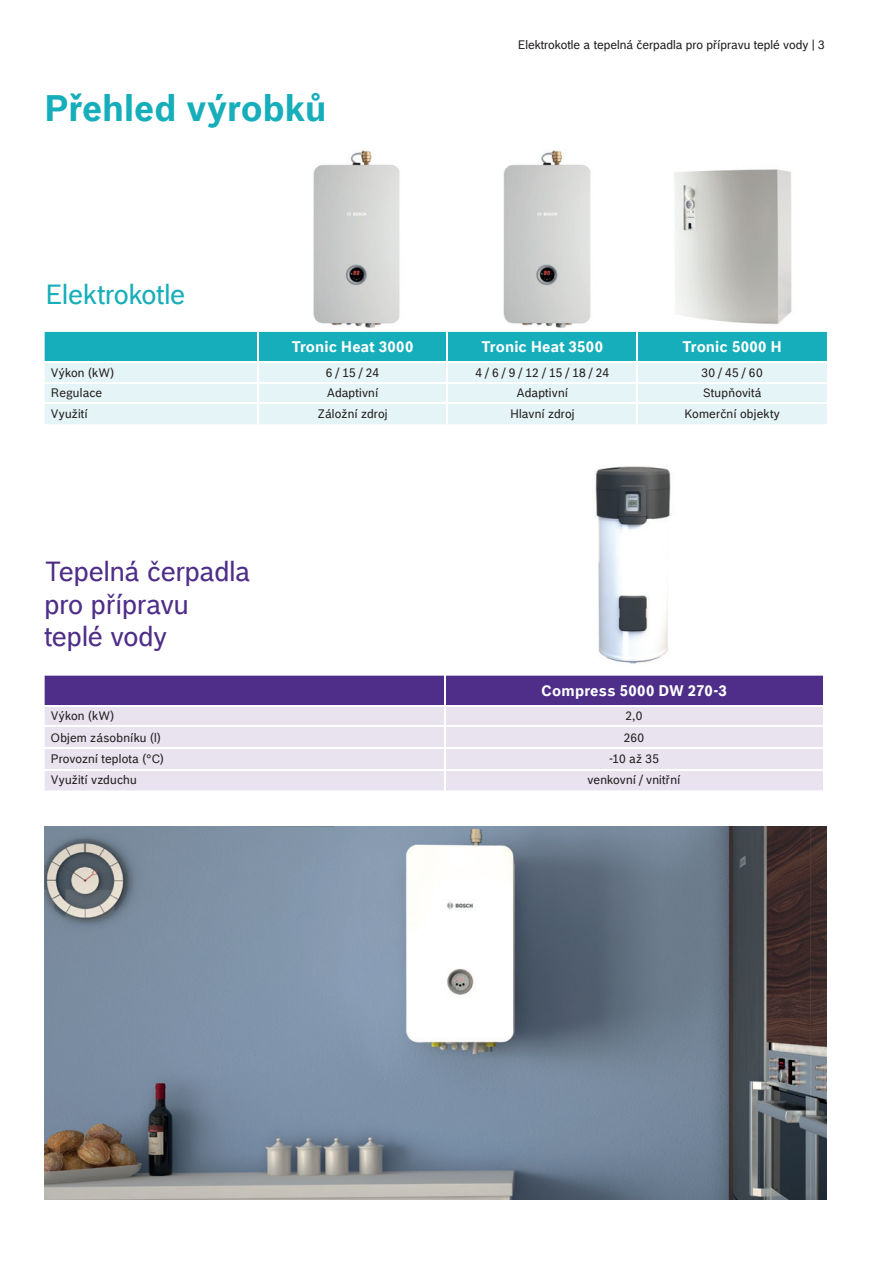
<style>
.page{position:relative;width:893px;height:1263px;background:#fff}
.page>*{position:absolute;margin:0;border:0;box-sizing:border-box;transform-origin:0 0}
.t1{font:700 36px "Bosch Office Sans";color:#15aeba}
.t2{font:27px/32.4px "Bosch Office Sans";color:#4e2e89}
.t3{font:27px "Bosch Office Sans";color:#15aeba}
.t4{font:700 15px "Bosch Office Sans";letter-spacing:.01em;color:#fff}
.t5{font:12px "Bosch Office Sans";letter-spacing:.015em;color:#231f20}
</style>
<div class="page">
<img style="left:291px;top:150px;width:121px;height:182px">
<img style="left:481px;top:150px;width:122px;height:182px">
<img style="left:595px;top:466px;width:76px;height:198px">
<img style="left:674px;top:169px;width:118px;height:155px">
<svg style="left:45px;top:332px;width:782px;height:92px;background:#a4dee3"></svg>
<hr style="left:637px;top:403px;width:190px;height:1px;background:#fff">
<hr style="left:636px;top:404px;width:2px;height:20px;background:#fff">
<div style="left:45px;top:676px;width:778px;height:29px;background:#4e2e89"></div>
<div style="left:45px;top:707px;width:778px;height:83px;background:#e8e3ee"></div>
<hr style="left:444px;top:676px;width:2px;height:29px;background:#fff">
<hr style="left:444px;top:706px;width:2px;height:20px;background:#fff">
<hr style="left:45px;top:726px;width:400px;height:1px;background:#fff">
<hr style="left:445px;top:726px;width:378px;height:1px;background:#fff">
<hr style="left:444px;top:727px;width:2px;height:20px;background:#fff">
<hr style="left:45px;top:747px;width:400px;height:2px;background:#fff">
<hr style="left:445px;top:747px;width:378px;height:2px;background:#fff">
<hr style="left:444px;top:749px;width:2px;height:20px;background:#fff">
<hr style="left:45px;top:769px;width:400px;height:1px;background:#fff">
<hr style="left:445px;top:769px;width:378px;height:1px;background:#fff">
<hr style="left:444px;top:770px;width:2px;height:20px;background:#fff">
<img style="left:45px;top:826px;width:781px;height:374px">
<h1 class="t1" style="left:45px;top:79px;width:284px">Přehled výrobků</h1>
<h2 class="t3" style="left:45px;top:274px;width:142px">Elektrokotle</h2>
<p class="t5" style="left:518px;top:36px;width:309px">Elektrokotle a tepelná čerpadla pro přípravu teplé vody | 3</p>
<p class="t4" style="left:292px;top:335px;width:123px">Tronic Heat 3000</p>
<p class="t4" style="left:482px;top:335px;width:123px">Tronic Heat 3500</p>
<p class="t4" style="left:682px;top:335px;width:101px">Tronic 5000 H</p>
<p class="t5" style="left:51px;top:363px;width:65px">Výkon (kW)</p>
<p class="t5" style="left:326px;top:363px;width:55px">6 / 15 / 24</p>
<p class="t5" style="left:475px;top:363px;width:135px">4 / 6 / 9 / 12 / 15 / 18 / 24</p>
<p class="t5" style="left:701px;top:363px;width:63px">30 / 45 / 60</p>
<p class="t5" style="left:51px;top:384px;width:53px">Regulace</p>
<p class="t5" style="left:327px;top:384px;width:53px">Adaptivní</p>
<p class="t5" style="left:516px;top:384px;width:53px">Adaptivní</p>
<p class="t5" style="left:703px;top:384px;width:60px">Stupňovitá</p>
<p class="t5" style="left:51px;top:405px;width:39px">Využití</p>
<p class="t5" style="left:318px;top:405px;width:71px">Záložní zdroj</p>
<p class="t5" style="left:510px;top:405px;width:66px">Hlavní zdroj</p>
<p class="t5" style="left:684px;top:405px;width:97px">Komerční objekty</p>
<h2 class="t2" style="left:45px;top:554px;width:207px">Tepelná čerpadla pro přípravu teplé vody</h2>
<p class="t4" style="left:541px;top:679px;width:187px">Compress 5000 DW 270-3</p>
<p class="t5" style="left:51px;top:707px;width:65px">Výkon (kW)</p>
<p class="t5" style="left:625px;top:707px;width:18px">2,0</p>
<p class="t5" style="left:51px;top:728px;width:112px">Objem zásobníku (l)</p>
<p class="t5" style="left:624px;top:728px;width:22px">260</p>
<p class="t5" style="left:51px;top:750px;width:115px">Provozní teplota (°C)</p>
<p class="t5" style="left:609px;top:750px;width:52px">-10 až 35</p>
<p class="t5" style="left:51px;top:771px;width:88px">Využití vzduchu</p>
<p class="t5" style="left:588px;top:771px;width:94px">venkovní / vnitřní</p>
</div>
